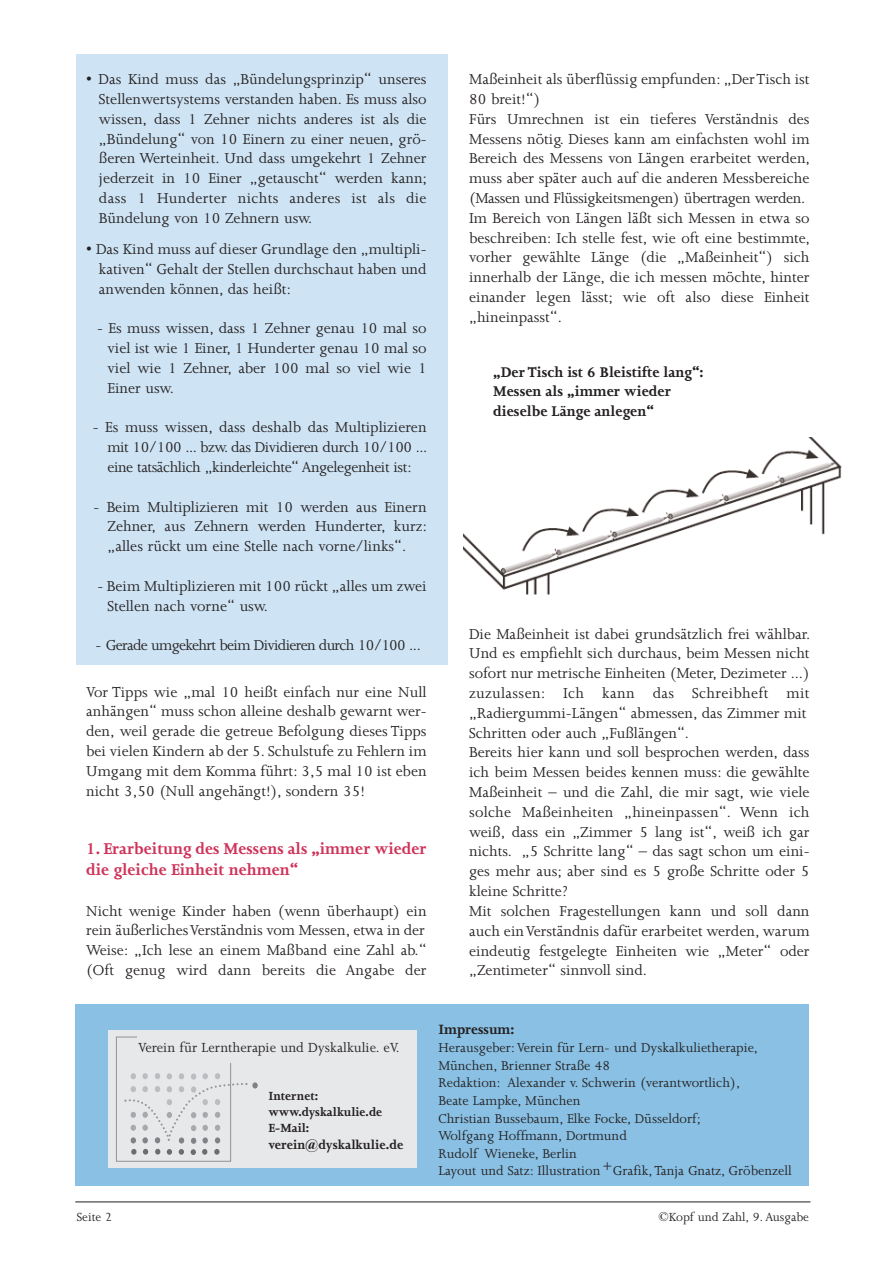
<style>
.page{position:relative;width:893px;height:1263px;background:#fff}
.page>*{position:absolute;margin:0;border:0;box-sizing:border-box;transform-origin:0 0}
.t1{font:700 18px/21.6px "Joanna";color:#cf3259}
.t2{font:16.5px/19.8px "Joanna";color:#231f20;text-align:justify}
.t3{font:16.5px "Joanna";letter-spacing:-.04em;color:#231f20}
.t4{font:700 16.2px/19.4px "Joanna";color:#231f20}
.t5{font:700 15.45px "Joanna";color:#231f20}
.t6{font:15.15px "Joanna";color:#231f20}
.t7{font:14.7px/17.5px "Joanna";color:#231f20}
.t8{font:700 14.25px "Joanna";color:#231f20}
.t9{font:700 13.5px/16.2px "Joanna";color:#231f20}
.t10{font:13.5px "Joanna";color:#231f20}
</style>
<div class="page">
<div style="left:75px;top:1004px;width:734px;height:182px;background:#89c0e3"></div>
<div style="left:76px;top:54px;width:371px;height:611px;background:#cee3f3"></div>
<hr style="left:75px;top:1201px;width:735px;height:1px;background:#231f20">
<img style="left:464px;top:437px;width:378px;height:158px">
<div style="left:463px;top:434px;width:175px;height:67px;background:#fff"></div>
<div style="left:108px;top:1030px;width:309px;height:137px;background:#e7e8e9"></div>
<div style="left:116px;top:1036px;width:115px;height:126px;border:1px solid #939598"></div>
<div style="left:137px;top:1036px;width:275px;height:27px;background:#e7e8e9"></div>
<svg style="left:124px;top:1073px;width:134px;height:82px"></svg>
<p class="t2" style="left:99px;top:71px;width:330px;text-indent:-13px">• Das Kind muss das „Bündelungsprinzip“ unseres Stellenwertsystems verstanden haben. Es muss also wissen, dass 1 Zehner nichts anderes ist als die „Bündelung“ von 10 Einern zu einer neuen, grö&shy;ßeren Werteinheit. Und dass umgekehrt 1 Zehner jederzeit in 10 Einer „getauscht“ werden kann; dass 1 Hunderter nichts anderes ist als die Bündelung von 10 Zehnern usw.</p>
<p class="t2" style="left:99px;top:241px;width:329px;text-indent:-13px">• Das Kind muss auf dieser Grundlage den „multipli&shy;kativen“ Gehalt der Stellen durchschaut haben und anwenden können, das heißt:</p>
<p class="t2" style="left:107px;top:320px;width:321px;text-indent:-10px">- Es muss wissen, dass 1 Zehner genau 10 mal so viel ist wie 1 Einer, 1 Hunderter genau 10 mal so viel wie 1 Zehner, aber 100 mal so viel wie 1<br>Einer usw.</p>
<p class="t2" style="left:107px;top:419px;width:321px;text-indent:-15px">- Es muss wissen, dass deshalb das Multiplizieren mit 10/100 ... bzw. das Dividieren durch 10/100 ... eine tatsächlich „kinderleichte“ Angelegenheit ist:</p>
<p class="t2" style="left:107px;top:498px;width:321px;text-indent:-14px">- Beim Multiplizieren mit 10 werden aus Einern Zehner, aus Zehnern werden Hunderter, kurz: „alles rückt um eine Stelle nach vorne/links“.</p>
<p class="t2" style="left:107px;top:577px;width:321px;text-indent:-10px">- Beim Multiplizieren mit 100 rückt „alles um zwei<br>Stellen nach vorne“ usw.</p>
<p class="t3" style="left:96px;top:639px;width:327px">- Gerade umgekehrt beim Dividieren durch 10/100 ...</p>
<p class="t2" style="left:86px;top:683px;width:342px">Vor Tipps wie „mal 10 heißt einfach nur eine Null anhängen“ muss schon alleine deshalb gewarnt wer&shy;den, weil gerade die getreue Befolgung dieses Tipps bei vielen Kindern ab der 5. Schulstufe zu Fehlern im Umgang mit dem Komma führt: 3,5 mal 10 ist eben nicht 3,50 (Null angehängt!), sondern 35!</p>
<p class="t1" style="left:86px;top:839px;width:342px">1. Erarbeitung des Messens als „immer wieder die gleiche Einheit nehmen“</p>
<p class="t2" style="left:86px;top:902px;width:342px">Nicht wenige Kinder haben (wenn überhaupt) ein rein äußerlichesVerständnis vom Messen, etwa in der Weise: „Ich lese an einem Maßband eine Zahl ab.“ (Oft genug wird dann bereits die Angabe der</p>
<p class="t2" style="left:469px;top:71px;width:343px;text-align:left">Maßeinheit als überflüssig empfunden: „DerTisch ist 80 breit!“)<br>Fürs Umrechnen ist ein tieferes Verständnis des Messens nötig. Dieses kann am einfachsten wohl im Bereich des Messens von Längen erarbeitet werden, muss aber später auch auf die anderen Messbereiche (Massen und Flüssigkeitsmengen) übertragen werden.<br>Im Bereich von Längen läßt sich Messen in etwa so beschreiben: Ich stelle fest, wie oft eine bestimmte, vorher gewählte Länge (die „Maßeinheit“) sich innerhalb der Länge, die ich messen möchte, hinter einander legen lässt; wie oft also diese Einheit „hineinpasst“.</p>
<p class="t4" style="left:493px;top:364px;width:212px">„DerTisch ist 6 Bleistifte lang“:<br>Messen als „immer wieder dieselbe Länge anlegen“</p>
<p class="t2" style="left:469px;top:625px;width:343px;text-align:left">Die Maßeinheit ist dabei grundsätzlich frei wählbar.<br>Und es empfiehlt sich durchaus, beim Messen nicht sofort nur metrische Einheiten (Meter, Dezimeter ...) zuzulassen: Ich kann das Schreibheft mit „Radiergummi-Längen“ abmessen, das Zimmer mit Schritten oder auch „Fußlängen“.<br>Bereits hier kann und soll besprochen werden, dass ich beim Messen beides kennen muss: die gewählte Maßeinheit – und die Zahl, die mir sagt, wie viele solche Maßeinheiten „hineinpassen“. Wenn ich weiß, dass ein „Zimmer 5 lang ist“, weiß ich gar nichts. „5 Schritte lang“ – das sagt schon um eini&shy;ges mehr aus; aber sind es 5 große Schritte oder 5 kleine Schritte?<br>Mit solchen Fragestellungen kann und soll dann auch einVerständnis dafür erarbeitet werden, warum eindeutig festgelegte Einheiten wie „Meter“ oder „Zentimeter“ sinnvoll sind.</p>
<p class="t6" style="left:138px;top:1042px;width:263px">Verein für Lerntherapie und Dyskalkulie. eV.</p>
<p class="t9" style="left:268px;top:1089px;width:115px">Internet: www.dyskalkulie.de<br>E-Mail:</p>
<p class="t8" style="left:268px;top:1139px;width:136px">verein@dyskalkulie.de</p>
<p class="t5" style="left:438px;top:1023px;width:78px">Impressum:</p>
<p class="t7" style="left:438px;top:1040px;width:355px">Herausgeber:Verein für Lern- und Dyskalkulietherapie, München, Brienner Straße 48<br>Redaktion: Alexander v. Schwerin (verantwortlich),<br>Beate Lampke, München<br>Christian Bussebaum, Elke Focke, Düsseldorf;<br>Wolfgang Hoffmann, Dortmund<br>Rudolf Wieneke, Berlin<br>Layout und Satz: Illustration+Grafik,Tanja Gnatz, Gröbenzell</p>
<p class="t10" style="left:77px;top:1212px;width:37px">Seite 2</p>
<p class="t10" style="left:658px;top:1212px;width:152px">©Kopf und Zahl, 9. Ausgabe</p>
</div>
